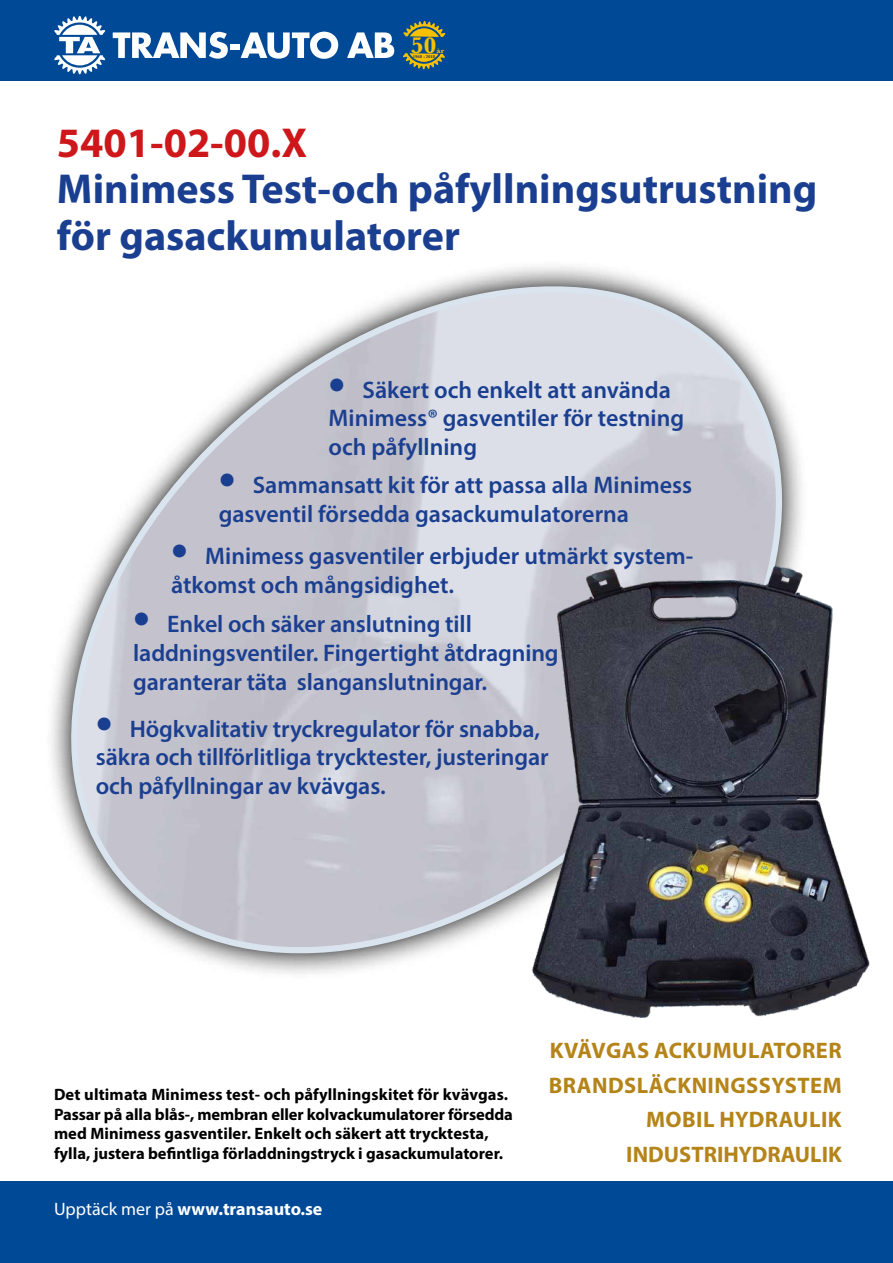
<style>
.page{position:relative;width:893px;height:1263px;background:#fff}
.page>*{position:absolute;margin:0;border:0;box-sizing:border-box;transform-origin:0 0}
.t1{font:700 42px/46.5px "Myriad Pro";color:#1b3f90}
.t2{font:700 42px "Myriad Pro";color:#cd171a}
.t3{font:600 24px/28.8px "Myriad Pro";letter-spacing:-.005em;color:#1b3f90}
.t4{font:700 23.4px "Baskerville";color:#f8c100}
.t5{font:700 22.5px/34.5px "Myriad Pro";letter-spacing:.02em;color:#b58419;text-align:right}
.t6{font:700 18px "Myriad Pro";color:#fff}
.t7{font:700 16.5px/19.8px "Myriad Pro";color:#000}
.t8{font:700 7.35px "Baskerville";color:#f8c100}
.t9{font:700 4.35px "Baskerville";color:#2f3156}
.s1{font-weight:700;font-style:italic;font-size:49.5px}
.s2{font-weight:400}
</style>
<div class="page">
<div style="left:0;top:0;width:893px;height:81px;background:#004996"></div>
<svg style="left:51px;top:266px;width:751px;height:708px"></svg>
<svg style="left:54px;top:16px;width:51px;height:58px"></svg>
<svg style="left:113px;top:32px;width:115px;height:27px"></svg>
<div style="left:231px;top:45px;width:9px;height:5px;background:#fff"></div>
<svg style="left:241px;top:32px;width:97px;height:27px"></svg>
<svg style="left:347px;top:32px;width:47px;height:26px"></svg>
<svg style="left:403px;top:21px;width:42px;height:16px"></svg>
<svg style="left:403px;top:53px;width:42px;height:16px"></svg>
<img style="left:519px;top:562px;width:351px;height:455px">
<div style="left:0;top:1181px;width:893px;height:82px;background:#004996"></div>
<p class="t4" style="left:411px;top:29px;width:27px">50</p>
<p class="t8" style="left:437px;top:45px;width:9px">år</p>
<p class="t9" style="left:413px;top:53px;width:24px">1968 - 2018</p>
<h1 class="t2" style="left:57px;top:115px;width:252px">5401-02-00.X</h1>
<h1 class="t1" style="left:57px;top:165px;width:762px">Minimess Test-och påfyllningsutrustning för gasackumulatorer</h1>
<p class="t3" style="left:328px;top:374px;width:357px"><span class="s1">•</span> Säkert och enkelt att använda<br>Minimess® gasventiler för testning och påfyllning</p>
<p class="t3" style="left:219px;top:470px;width:475px"><span class="s1">•</span> Sammansatt kit för att passa alla Minimess gasventil försedda gasackumulatorerna</p>
<p class="t3" style="left:171px;top:541px;width:524px"><span class="s1">•</span> Minimess gasventiler erbjuder utmärkt system&shy;åtkomst och mångsidighet.</p>
<p class="t3" style="left:133px;top:609px;width:427px"><span class="s1">•</span> Enkel och säker anslutning till laddningsventiler. Fingertight åtdragning garanterar täta slanganslutningar.</p>
<p class="t3" style="left:96px;top:714px;width:454px"><span class="s1">•</span> Högkvalitativ tryckregulator för snabba, säkra och tillförlitliga trycktester, justeringar och påfyllningar av kvävgas.</p>
<p class="t7" style="left:54px;top:1084px;width:460px">Det ultimata Minimess test- och påfyllningskitet för kvävgas.<br>Passar på alla blås-, membran eller kolvackumulatorer försedda med Minimess gasventiler. Enkelt och säkert att trycktesta, fylla, justera befintliga förladdningstryck i gasackumulatorer.</p>
<p class="t6" style="left:54px;top:1197px;width:270px"><span class="s2">Upptäck mer på</span> www.transauto.se</p>
<p class="t5" style="left:549px;top:1032px;width:295px">KVÄVGAS ACKUMULATORER<br>BRANDSLÄCKNINGSSYSTEM<br>MOBIL HYDRAULIK<br>INDUSTRIHYDRAULIK</p>
</div>
